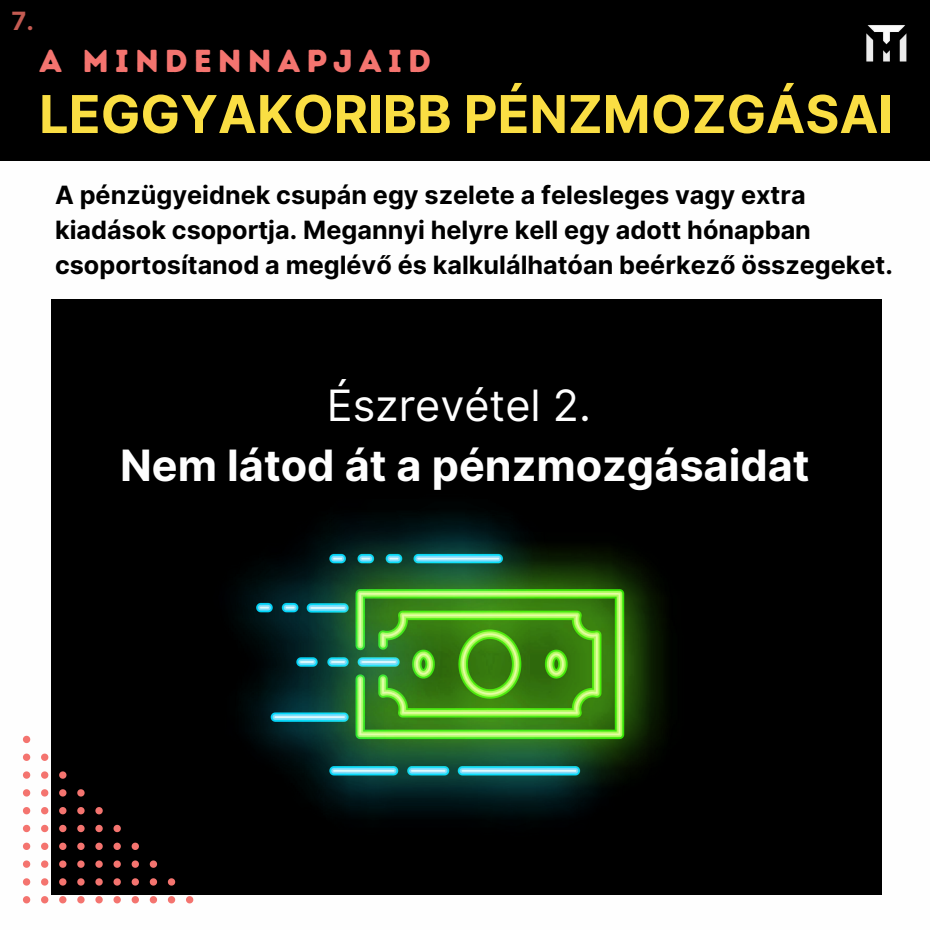
<style>
.page{position:relative;width:930px;height:930px;background:#fff}
.page>*{position:absolute;margin:0;border:0;box-sizing:border-box;transform-origin:0 0}
.t1{font:700 52.2px "Inter";color:#fade43}
.t2{font:700 43.2px "Inter";color:#fefefe}
.t3{font:43.2px "Inter";color:#fefefe}
.t4{font:31.8px "Intro Rust Base";letter-spacing:.185em;color:#f4746f}
.t5{font:700 25.2px/35.2px "Inter";color:#000}
.t6{font:700 25.2px "Inter";color:#c45b52}
</style>
<div class="page">
<div style="left:51px;top:299px;width:830px;height:595px;background:#000"></div>
<div style="left:0;top:0;width:930px;height:161px;background:#000"></div>
<img style="left:866px;top:25px;width:41px;height:37px">
<svg style="left:23px;top:736px;width:7px;height:7px"></svg>
<svg style="left:23px;top:754px;width:7px;height:7px"></svg>
<svg style="left:41px;top:754px;width:7px;height:7px"></svg>
<svg style="left:23px;top:771px;width:7px;height:8px"></svg>
<svg style="left:41px;top:771px;width:7px;height:8px"></svg>
<svg style="left:59px;top:771px;width:7px;height:8px"></svg>
<svg style="left:23px;top:789px;width:7px;height:8px"></svg>
<svg style="left:41px;top:789px;width:7px;height:8px"></svg>
<svg style="left:59px;top:789px;width:7px;height:8px"></svg>
<svg style="left:77px;top:789px;width:8px;height:8px"></svg>
<svg style="left:23px;top:807px;width:7px;height:7px"></svg>
<svg style="left:41px;top:807px;width:7px;height:7px"></svg>
<svg style="left:59px;top:807px;width:7px;height:7px"></svg>
<svg style="left:77px;top:807px;width:8px;height:7px"></svg>
<svg style="left:95px;top:807px;width:8px;height:7px"></svg>
<svg style="left:23px;top:825px;width:7px;height:7px"></svg>
<svg style="left:41px;top:825px;width:7px;height:7px"></svg>
<svg style="left:59px;top:825px;width:7px;height:7px"></svg>
<svg style="left:77px;top:825px;width:8px;height:7px"></svg>
<svg style="left:95px;top:825px;width:8px;height:7px"></svg>
<svg style="left:114px;top:825px;width:7px;height:7px"></svg>
<svg style="left:23px;top:843px;width:7px;height:7px"></svg>
<svg style="left:41px;top:843px;width:7px;height:7px"></svg>
<svg style="left:59px;top:843px;width:7px;height:7px"></svg>
<svg style="left:77px;top:843px;width:8px;height:7px"></svg>
<svg style="left:95px;top:843px;width:8px;height:7px"></svg>
<svg style="left:114px;top:843px;width:7px;height:7px"></svg>
<svg style="left:132px;top:843px;width:7px;height:7px"></svg>
<svg style="left:23px;top:860px;width:7px;height:8px"></svg>
<svg style="left:41px;top:860px;width:7px;height:8px"></svg>
<svg style="left:59px;top:860px;width:7px;height:8px"></svg>
<svg style="left:77px;top:860px;width:8px;height:8px"></svg>
<svg style="left:95px;top:860px;width:8px;height:8px"></svg>
<svg style="left:114px;top:860px;width:7px;height:8px"></svg>
<svg style="left:132px;top:860px;width:7px;height:8px"></svg>
<svg style="left:150px;top:860px;width:7px;height:8px"></svg>
<svg style="left:23px;top:878px;width:7px;height:8px"></svg>
<svg style="left:41px;top:878px;width:7px;height:8px"></svg>
<svg style="left:59px;top:878px;width:7px;height:8px"></svg>
<svg style="left:77px;top:878px;width:8px;height:8px"></svg>
<svg style="left:95px;top:878px;width:8px;height:8px"></svg>
<svg style="left:114px;top:878px;width:7px;height:8px"></svg>
<svg style="left:132px;top:878px;width:7px;height:8px"></svg>
<svg style="left:150px;top:878px;width:7px;height:8px"></svg>
<svg style="left:168px;top:878px;width:7px;height:8px"></svg>
<svg style="left:23px;top:896px;width:7px;height:7px"></svg>
<svg style="left:41px;top:896px;width:7px;height:7px"></svg>
<svg style="left:59px;top:896px;width:7px;height:7px"></svg>
<svg style="left:77px;top:896px;width:8px;height:7px"></svg>
<svg style="left:95px;top:896px;width:8px;height:7px"></svg>
<svg style="left:114px;top:896px;width:7px;height:7px"></svg>
<svg style="left:132px;top:896px;width:7px;height:7px"></svg>
<svg style="left:150px;top:896px;width:7px;height:7px"></svg>
<svg style="left:168px;top:896px;width:7px;height:7px"></svg>
<svg style="left:186px;top:896px;width:7px;height:7px"></svg>
<img style="left:238px;top:514px;width:428px;height:304px">
<p class="t6" style="left:11px;top:6px;width:24px">7.</p>
<p class="t4" style="left:39px;top:42px;width:394px">A MINDENNAPJAID</p>
<h1 class="t1" style="left:39px;top:83px;width:856px">LEGGYAKORIBB PÉNZMOZGÁSAI</h1>
<p class="t5" style="left:55px;top:177px;width:839px">A pénzügyeidnek csupán egy szelete a felesleges vagy extra kiadások csoportja. Megannyi helyre kell egy adott hónapban csoportosítanod a meglévő és kalkulálhatóan beérkező összegeket.</p>
<h2 class="t3" style="left:327px;top:379px;width:265px">Észrevétel 2.</h2>
<h2 class="t2" style="left:120px;top:439px;width:691px">Nem látod át a pénzmozgásaidat</h2>
</div>
